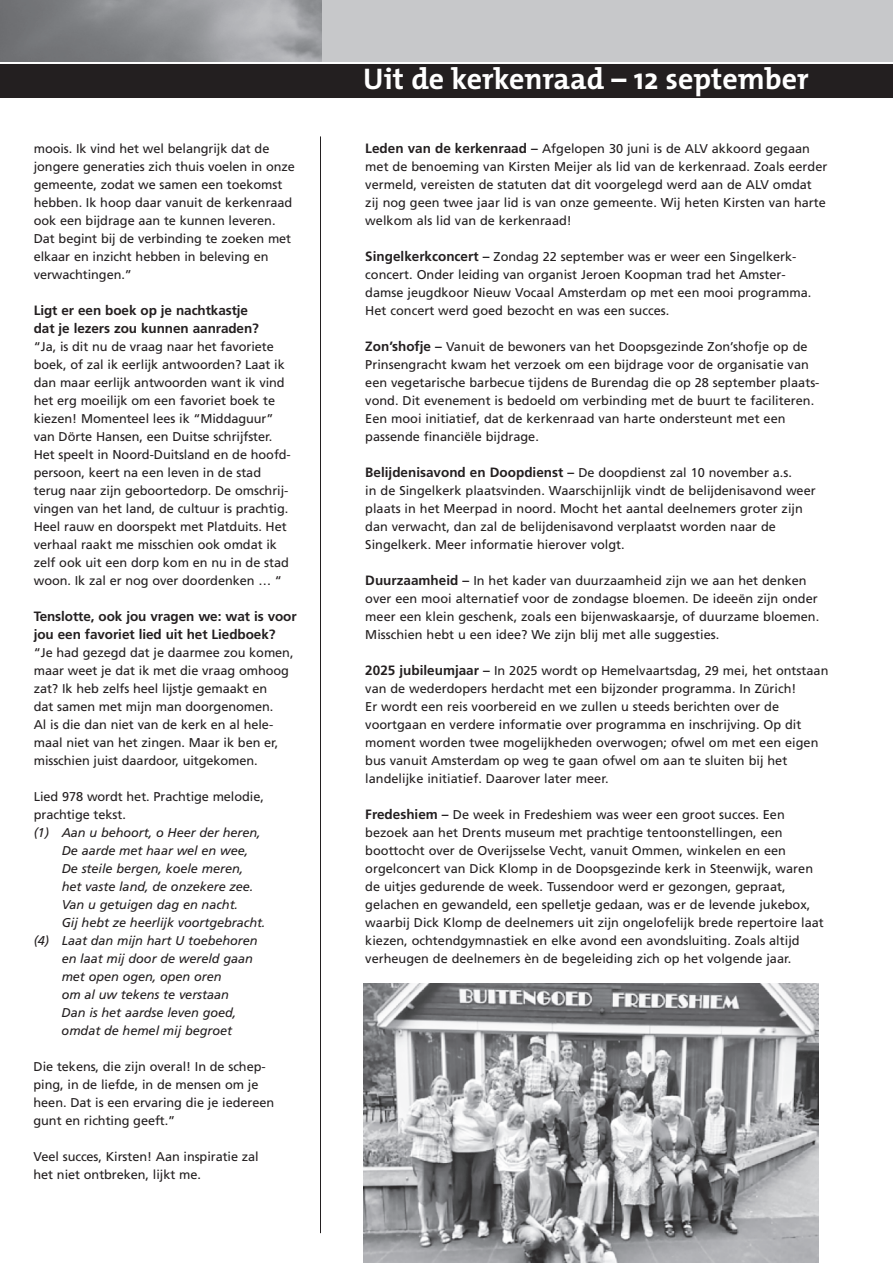
<style>
.page{position:relative;width:893px;height:1263px;background:#fff}
.page>*{position:absolute;margin:0;border:0;box-sizing:border-box;transform-origin:0 0}
.t1{font:700 30px "The Mix";color:#fff}
.t2{font:700 13.5px/18px "Frutiger";letter-spacing:-.005em;color:#231f20}
.t3{font:12.75px/18px "Frutiger";color:#231f20}
.t4{font:italic 12.75px "Frutiger";letter-spacing:-.005em;color:#231f20}
.s1{font-weight:700;font-size:13.5px}
</style>
<div class="page">
<img style="left:363px;top:983px;width:455px;height:280px">
<svg style="left:0;top:0;width:893px;height:99px;fill:#c7c8ca"></svg>
<div style="left:0;top:64px;width:893px;height:35px;background:#231f20"></div>
<hr style="left:0;top:62px;width:893px;height:2px;background:#fff">
<hr style="left:320px;top:136px;width:1px;height:1097px;background:#231f20">
<p class="t3" style="left:34px;top:141px;width:263px">moois. Ik vind het wel belangrijk dat de jongere generaties zich thuis voelen in onze gemeente, zodat we samen een toekomst hebben. Ik hoop daar vanuit de kerkenraad ook een bijdrage aan te kunnen leveren.<br>Dat begint bij de verbinding te zoeken met elkaar en inzicht hebben in beleving en verwachtingen.”</p>
<p class="t2" style="left:34px;top:302px;width:227px">Ligt er een boek op je nachtkastje dat je lezers zou kunnen aanraden?</p>
<p class="t3" style="left:34px;top:339px;width:259px">“Ja, is dit nu de vraag naar het favoriete boek, of zal ik eerlijk antwoorden? Laat ik dan maar eerlijk antwoorden want ik vind het erg moeilijk om een favoriet boek te kiezen! Momenteel lees ik “Middaguur” van Dörte Hansen, een Duitse schrijfster.<br>Het speelt in Noord-Duitsland en de hoofd&shy;persoon, keert na een leven in de stad terug naar zijn geboortedorp. De omschrij&shy;vingen van het land, de cultuur is prachtig.<br>Heel rauw en doorspekt met Platduits. Het verhaal raakt me misschien ook omdat ik zelf ook uit een dorp kom en nu in de stad woon. Ik zal er nog over doordenken … “</p>
<p class="t2" style="left:34px;top:608px;width:264px">Tenslotte, ook jou vragen we: wat is voor jou een favoriet lied uit het Liedboek?</p>
<p class="t3" style="left:34px;top:645px;width:261px">“Je had gezegd dat je daarmee zou komen, maar weet je dat ik met die vraag omhoog zat? Ik heb zelfs heel lijstje gemaakt en<br>dat samen met mijn man doorgenomen.<br>Al is die dan niet van de kerk en al hele&shy;maal niet van het zingen. Maar ik ben er, misschien juist daardoor, uitgekomen.</p>
<p class="t3" style="left:34px;top:789px;width:232px">Lied 978 wordt het. Prachtige melodie, prachtige tekst.</p>
<p class="t4" style="left:34px;top:827px;width:229px">(1) Aan u behoort, o Heer der heren,</p>
<p class="t4" style="left:62px;top:845px;width:188px">De aarde met haar wel en wee,</p>
<p class="t4" style="left:62px;top:863px;width:183px">De steile bergen, koele meren,</p>
<p class="t4" style="left:62px;top:881px;width:193px">het vaste land, de onzekere zee.</p>
<p class="t4" style="left:62px;top:899px;width:178px">Van u getuigen dag en nacht.</p>
<p class="t4" style="left:62px;top:917px;width:205px">Gij hebt ze heerlijk voortgebracht.</p>
<p class="t4" style="left:34px;top:935px;width:225px">(4) Laat dan mijn hart U toebehoren</p>
<p class="t4" style="left:62px;top:953px;width:193px">en laat mij door de wereld gaan</p>
<p class="t4" style="left:62px;top:971px;width:161px">met open ogen, open oren</p>
<p class="t4" style="left:62px;top:989px;width:169px">om al uw tekens te verstaan</p>
<p class="t4" style="left:62px;top:1007px;width:176px">Dan is het aardse leven goed,</p>
<p class="t4" style="left:62px;top:1025px;width:172px">omdat de hemel mij begroet</p>
<p class="t3" style="left:34px;top:1059px;width:242px">Die tekens, die zijn overal! In de schep&shy;ping, in de liefde, in de mensen om je heen. Dat is een ervaring die je iedereen gunt en richting geeft.”</p>
<p class="t3" style="left:34px;top:1149px;width:227px">Veel succes, Kirsten! Aan inspiratie zal het niet ontbreken, lijkt me.</p>
<h1 class="t1" style="left:363px;top:68px;width:447px">Uit de kerkenraad – 12 september</h1>
<p class="t3" style="left:365px;top:141px;width:464px"><span class="s1">Leden van de kerkenraad –</span> Afgelopen 30 juni is de ALV akkoord gegaan met de benoeming van Kirsten Meijer als lid van de kerkenraad. Zoals eerder vermeld, vereisten de statuten dat dit voorgelegd werd aan de ALV omdat zij nog geen twee jaar lid is van onze gemeente. Wij heten Kirsten van harte welkom als lid van de kerkenraad!</p>
<p class="t3" style="left:365px;top:249px;width:448px"><span class="s1">Singelkerkconcert –</span> Zondag 22 september was er weer een Singelkerk&shy;concert. Onder leiding van organist Jeroen Koopman trad het Amster&shy;damse jeugdkoor Nieuw Vocaal Amsterdam op met een mooi programma.<br>Het concert werd goed bezocht en was een succes.</p>
<p class="t3" style="left:365px;top:339px;width:456px"><span class="s1">Zon’shofje –</span> Vanuit de bewoners van het Doopsgezinde Zon’shofje op de Prinsengracht kwam het verzoek om een bijdrage voor de organisatie van een vegetarische barbecue tijdens de Burendag die op 28 september plaats&shy;vond. Dit evenement is bedoeld om verbinding met de buurt te faciliteren.<br>Een mooi initiatief, dat de kerkenraad van harte ondersteunt met een passende financiële bijdrage.</p>
<p class="t3" style="left:365px;top:465px;width:452px"><span class="s1">Belijdenisavond en Doopdienst –</span> De doopdienst zal 10 november a.s.<br>in de Singelkerk plaatsvinden. Waarschijnlijk vindt de belijdenisavond weer plaats in het Meerpad in noord. Mocht het aantal deelnemers groter zijn dan verwacht, dan zal de belijdenisavond verplaatst worden naar de Singelkerk. Meer informatie hierover volgt.</p>
<p class="t3" style="left:365px;top:573px;width:455px"><span class="s1">Duurzaamheid –</span> In het kader van duurzaamheid zijn we aan het denken over een mooi alternatief voor de zondagse bloemen. De ideeën zijn onder meer een klein geschenk, zoals een bijenwaskaarsje, of duurzame bloemen.<br>Misschien hebt u een idee? We zijn blij met alle suggesties.</p>
<p class="t3" style="left:365px;top:663px;width:465px"><span class="s1">2025 jubileumjaar –</span> In 2025 wordt op Hemelvaartsdag, 29 mei, het ontstaan van de wederdopers herdacht met een bijzonder programma. In Zürich!<br>Er wordt een reis voorbereid en we zullen u steeds berichten over de voortgaan en verdere informatie over programma en inschrijving. Op dit moment worden twee mogelijkheden overwogen; ofwel om met een eigen bus vanuit Amsterdam op weg te gaan ofwel om aan te sluiten bij het landelijke initiatief. Daarover later meer.</p>
<p class="t3" style="left:365px;top:807px;width:460px"><span class="s1">Fredeshiem –</span> De week in Fredeshiem was weer een groot succes. Een bezoek aan het Drents museum met prachtige tentoonstellingen, een boottocht over de Overijsselse Vecht, vanuit Ommen, winkelen en een orgelconcert van Dick Klomp in de Doopsgezinde kerk in Steenwijk, waren de uitjes gedurende de week. Tussendoor werd er gezongen, gepraat, gelachen en gewandeld, een spelletje gedaan, was er de levende jukebox, waarbij Dick Klomp de deelnemers uit zijn ongelofelijk brede repertoire laat kiezen, ochtendgymnastiek en elke avond een avondsluiting. Zoals altijd verheugen de deelnemers èn de begeleiding zich op het volgende jaar.</p>
</div>
